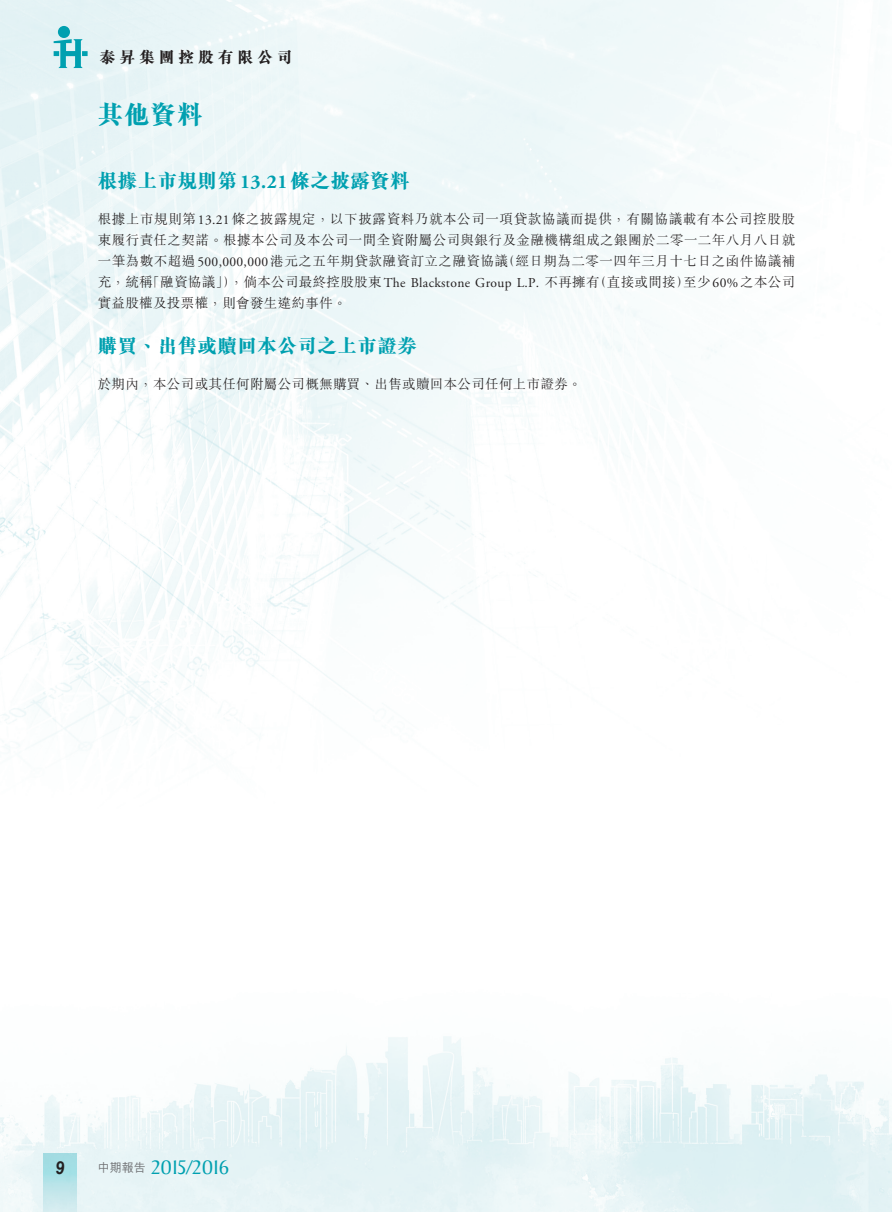
<style>
.page{position:relative;width:893px;height:1212px;background:#fff}
.page>*{position:absolute;margin:0;border:0;box-sizing:border-box;transform-origin:0 0}
.t1{font:800 25.5px "M Sung HK";color:#00a0b0}
.t2{font:21px "Baker Signet Std";color:#00a0b0}
._3__標題{font:800 19.5px "M Sung HK";letter-spacing:.025em;color:#00a0b0}
.t3{font:italic 700 18px "Helvetica LT Std";color:#231f20;scale:.88 1}
.t4{font:800 15.75px "M Sung HK";letter-spacing:.25em;color:#231f20}
._1__內文{font:300 13.5px/21px "M Sung HK";letter-spacing:.025em;color:#231f20;text-align:justify}
.s1{font-family:"Adobe Garamond Pro";font-weight:700}
.s2{font-family:"Adobe Garamond Pro";font-weight:400}
.s3{font-family:"M Hei HK";font-weight:500;font-size:12px;color:#6c6d70}
</style>
<div class="page">
<img style="left:0;top:0;width:891px;height:1212px">
<svg style="left:54px;top:26px;width:34px;height:42px"></svg>
<div style="left:44px;top:1154px;width:33px;height:58px;background:linear-gradient(to bottom,#96dae1,#d6ecf0)"></div>
<p class="t4" style="left:100px;top:49px;width:194px">泰昇集團控股有限公司</p>
<h1 class="t1" style="left:98px;top:101px;width:106px">其他資料</h1>
<p class="_3__標題" style="left:98px;top:170px;width:313px">根據上市規則第<span class="s1">13.21</span>條之披露資料</p>
<p class="_1__內文" style="left:98px;top:207px;width:699px">根據上市規則第<span class="s2">13.21</span>條之披露規定，以下披露資料乃就本公司一項貸款協議而提供，有關協議載有本公司控股股東履行責任之契諾。根據本公司及本公司一間全資附屬公司與銀行及金融機構組成之銀團於二零一二年八月八日就一筆為數不超過<span class="s2">500,000,000</span>港元之五年期貸款融資訂立之融資協議（經日期為二零一四年三月十七日之函件協議補充，統稱「融資協議」），倘本公司最終控股股東<span class="s2">The Blackstone Group L.P.</span> 不再擁有（直接或間接）至少<span class="s2">60%</span>之本公司實益股權及投票權，則會發生違約事件。</p>
<p class="_3__標題" style="left:98px;top:335px;width:321px">購買、出售或贖回本公司之上市證券</p>
<p class="_1__內文" style="left:98px;top:372px;width:485px">於期內，本公司或其任何附屬公司概無購買、出售或贖回本公司任何上市證券。</p>
<h3 class="t3" style="left:56px;top:1156px;width:12px">9</h3>
<h2 class="t2" style="left:98px;top:1156px;width:133px"><span class="s3">中期報告</span> 2015/2016</h2>
</div>
